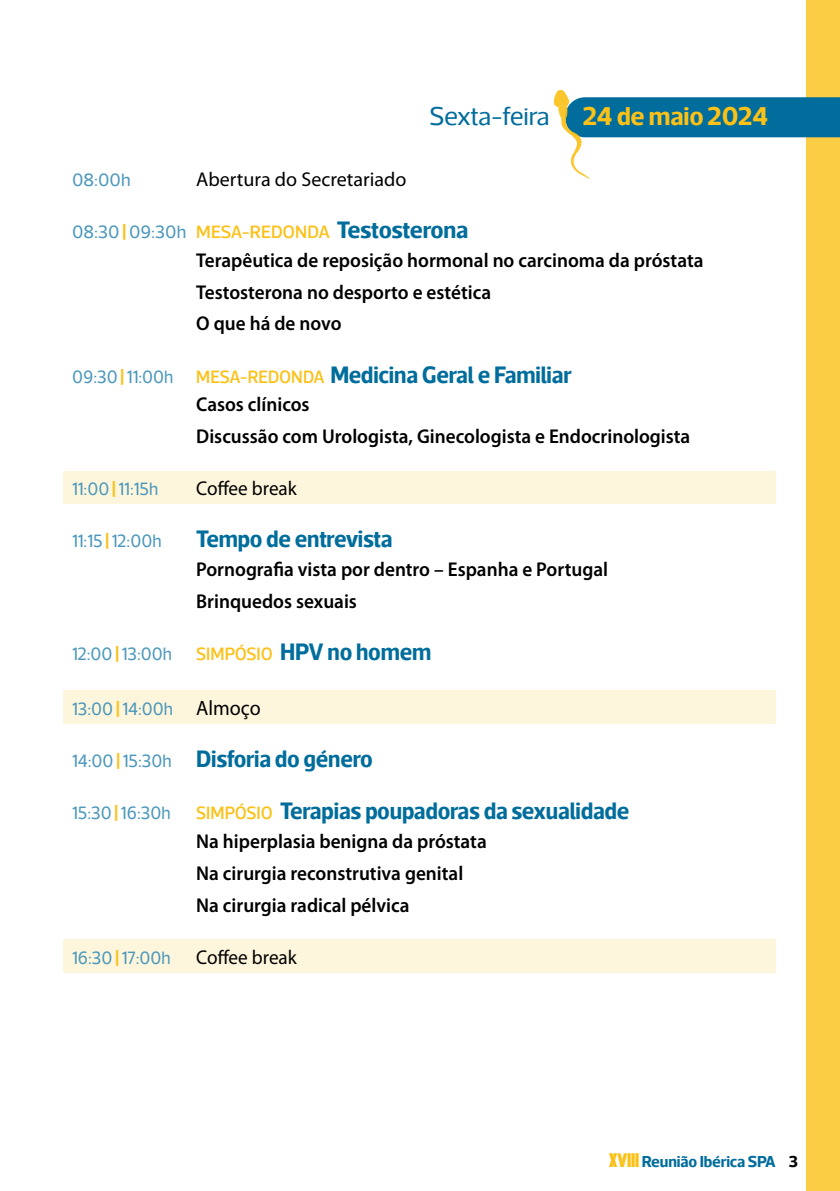
<style>
.page{position:relative;width:840px;height:1191px;background:#fff}
.page>*{position:absolute;margin:0;border:0;box-sizing:border-box;transform-origin:0 0}
.t1{font:700 26px "Acto CTT";letter-spacing:-.005em;color:#fbc117}
.t2{font:26px "Acto CTT";letter-spacing:-.02em;color:#016d9c}
.t3{font:700 24px "Acto CTT";letter-spacing:-.01em;color:#016d9c;scale:.96 1}
.t4{font:600 20px/31.8px "Myriad Pro";color:#000;scale:.96 1}
.t5{font:20px "Myriad Pro";color:#000}
.t6{font:20px "Myriad Pro";color:#000;scale:.96 1}
.t7{font:18px "Acto CTT";color:#4c98bc;scale:.96 1}
.t8{font:500 18px "Acto CTT";color:#fbc117}
.t9{font:18px "Acto CTT";color:#4c98bc}
.t10{font:700 16px "Acto CTT";letter-spacing:-.01em;color:#016d9c}
.s1{font-weight:400;color:#4c98bc}
.s2{font-weight:900}
.s3{font-weight:700;font-size:24px;color:#016d9c}
.s4{font-weight:900;color:#fbc117}
.s5{font-weight:500;font-size:18px;color:#fbc117}
.s6{font-family:"Myriad Pro";font-size:20.8px;color:#000}
.s7{font-weight:400;font-size:18px;color:#4c98bc}
.s8{font-weight:900;font-size:18px;color:#fbc117}
.s9{font-family:"Nortune";font-weight:900;color:#fbc117}
.s10{color:#000}
</style>
<div class="page">
<div style="left:805px;top:0;width:34px;height:1191px;background:#fbcd45"></div>
<div style="left:63px;top:471px;width:713px;height:33px;background:#fef6dc"></div>
<div style="left:63px;top:691px;width:713px;height:33px;background:#fef6dc"></div>
<div style="left:63px;top:939px;width:713px;height:34px;background:#fef6dc"></div>
<svg style="left:553px;top:83px;width:286px;height:96px"></svg>
<h1 class="t2" style="left:429px;top:101px;width:122px">Sexta-feira</h1>
<h1 class="t1" style="left:582px;top:101px;width:186px">24 de maio 2024</h1>
<p class="t9" style="left:72px;top:169px;width:60px">08:00h</p>
<p class="t5" style="left:196px;top:168px;width:211px">Abertura do Secretariado</p>
<p class="t8" style="left:72px;top:221px;width:397px"><span class="s1">08:30</span> <span class="s2">|</span> <span class="s1">09:30h</span> MESA-REDONDA <span class="s3">Testosterona</span></p>
<p class="t4" style="left:196px;top:244px;width:529px">Terapêutica de reposição hormonal no carcinoma da próstata<br>Testosterona no desporto e estética<br>O que há de novo</p>
<p class="t7" style="left:72px;top:366px;width:107px">09:30 <span class="s4">|</span> 11:00h</p>
<p class="t3" style="left:196px;top:360px;width:392px"><span class="s5">MESA-REDONDA</span> Medicina Geral e Familiar</p>
<p class="t4" style="left:196px;top:388px;width:516px">Casos clínicos<br>Discussão com Urologista, Ginecologista e Endocrinologista</p>
<p class="t7" style="left:72px;top:479px;width:91px">11:00 <span class="s4">|</span> 11:15h</p>
<p class="t6" style="left:196px;top:478px;width:106px">Coffee break</p>
<p class="t7" style="left:72px;top:531px;width:95px">11:15 <span class="s4">|</span> 12:00h</p>
<p class="t3" style="left:196px;top:524px;width:206px">Tempo de entrevista</p>
<p class="t4" style="left:196px;top:553px;width:430px">Pornografia vista por dentro – Espanha e Portugal<br>Brinquedos sexuais</p>
<p class="t7" style="left:72px;top:643px;width:106px">12:00 <span class="s4">|</span> 13:00h</p>
<p class="t3" style="left:196px;top:637px;width:246px"><span class="s5">SIMPÓSIO</span> HPV no homem</p>
<p class="t7" style="left:72px;top:698px;width:198px">13:00 <span class="s4">|</span> 14:00h <span class="s6">Almoço</span></p>
<p class="t3" style="left:72px;top:744px;width:315px"><span class="s7">14:00</span> <span class="s8">|</span> <span class="s7">15:30h</span> Disforia do género</p>
<p class="t7" style="left:72px;top:802px;width:104px">15:30 <span class="s4">|</span> 16:30h</p>
<p class="t3" style="left:196px;top:796px;width:452px"><span class="s5">SIMPÓSIO</span> Terapias poupadoras da sexualidade</p>
<p class="t4" style="left:196px;top:825px;width:304px">Na hiperplasia benigna da próstata<br>Na cirurgia reconstrutiva genital<br>Na cirurgia radical pélvica</p>
<p class="t7" style="left:72px;top:947px;width:104px">16:30 <span class="s4">|</span> 17:00h</p>
<p class="t6" style="left:196px;top:946px;width:106px">Coffee break</p>
<p class="t10" style="left:609px;top:1152px;width:190px"><span class="s9">XVIII</span> Reunião Ibérica SPA <span class="s10">3</span></p>
</div>
